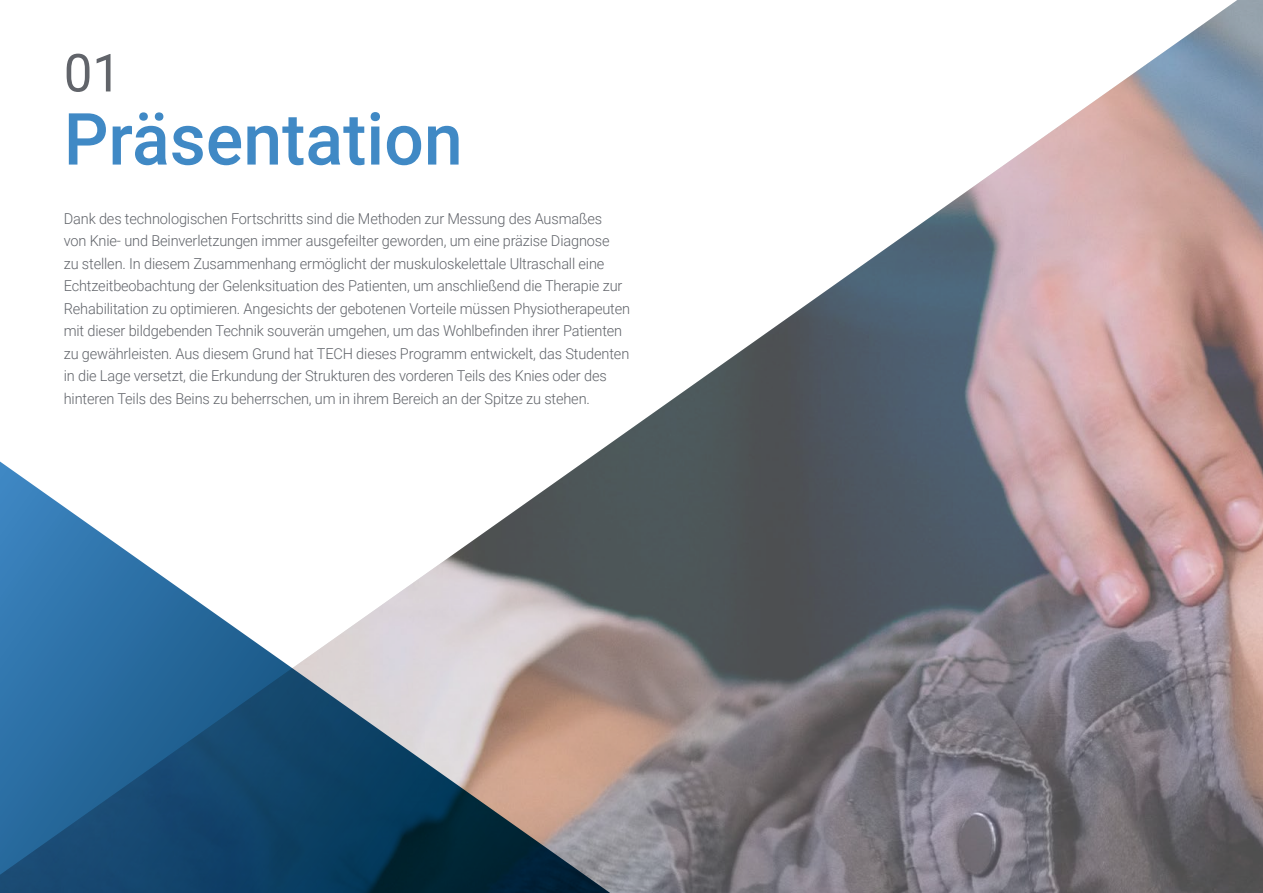
<style>
.page{position:relative;width:1263px;height:893px;background:#fff}
.page>*{position:absolute;margin:0;border:0;box-sizing:border-box;transform-origin:0 0}
.t1{font:500 72px "Roboto";color:#4089c5}
.t2{font:52.5px "Roboto";color:#61646a}
.t3{font:300 15px/22.5px "Roboto";letter-spacing:-.01em;color:#61646a}
</style>
<div class="page">
<img style="left:606px;top:0;width:657px;height:893px">
<svg style="left:0;top:446px;width:640px;height:447px"></svg>
<h2 class="t2" style="left:64px;top:36px;width:59px">01</h2>
<h1 class="t1" style="left:64px;top:89px;width:400px">Präsentation</h1>
<p class="t3" style="left:64px;top:207px;width:568px">Dank des technologischen Fortschritts sind die Methoden zur Messung des Ausmaßes<br>von Knie- und Beinverletzungen immer ausgefeilter geworden, um eine präzise Diagnose<br>zu stellen. In diesem Zusammenhang ermöglicht der muskuloskelettale Ultraschall eine Echtzeitbeobachtung der Gelenksituation des Patienten, um anschließend die Therapie zur Rehabilitation zu optimieren. Angesichts der gebotenen Vorteile müssen Physiotherapeuten mit dieser bildgebenden Technik souverän umgehen, um das Wohlbefinden ihrer Patienten zu gewährleisten. Aus diesem Grund hat TECH dieses Programm entwickelt, das Studenten in die Lage versetzt, die Erkundung der Strukturen des vorderen Teils des Knies oder des hinteren Teils des Beins zu beherrschen, um in ihrem Bereich an der Spitze zu stehen.</p>
</div>
